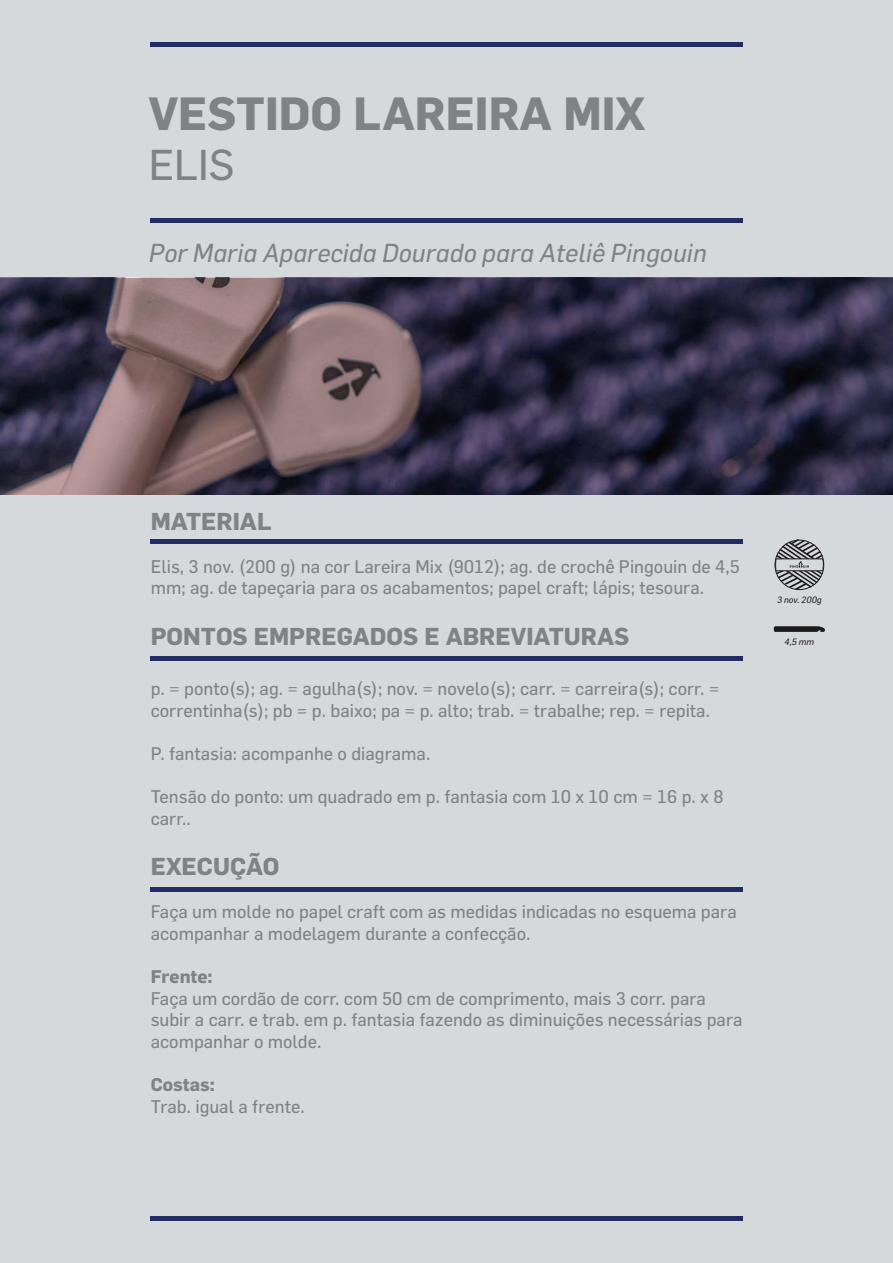
<style>
.page{position:relative;width:893px;height:1263px;background:#d6d9db}
.page>*{position:absolute;margin:0;border:0;box-sizing:border-box;transform-origin:0 0}
.t1{font:700 45.6px "Flama";color:#808285}
.t2{font:42.3px "Flama Basic";color:#808285}
.t3{font:italic 25.5px "Flama";color:#808285}
.t4{font:700 24px "Flama";color:#808285}
.t5{font:18px/21.6px "Flama";color:#808285}
.t6{font:700 18px "Flama";color:#808285}
.t7{font:italic 9px "Flama";color:#231f20}
</style>
<div class="page">
<svg style="left:774px;top:626px;width:51px;height:6px"></svg>
<svg style="left:775px;top:539px;width:49px;height:51px"></svg>
<div style="left:150px;top:42px;width:592px;height:5px;background:#232c64"></div>
<hr style="left:150px;top:218px;width:592px;height:4px;background:#232c64">
<hr style="left:150px;top:1216px;width:592px;height:4px;background:#232c64">
<div style="left:150px;top:539px;width:592px;height:5px;background:#232c64"></div>
<hr style="left:150px;top:657px;width:592px;height:4px;background:#232c64">
<div style="left:150px;top:887px;width:592px;height:5px;background:#232c64"></div>
<svg style="left:0;top:278px;width:893px;height:217px;background:#463d4e"></svg>
<h1 class="t1" style="left:149px;top:86px;width:498px">VESTIDO LAREIRA MIX</h1>
<h2 class="t2" style="left:149px;top:136px;width:87px">ELIS</h2>
<h3 class="t3" style="left:149px;top:237px;width:560px">Por Maria Aparecida Dourado para Ateliê Pingouin</h3>
<h3 class="t4" style="left:151px;top:506px;width:122px">MATERIAL</h3>
<p class="t5" style="left:151px;top:555px;width:591px">Elis, 3 nov. (200 g) na cor Lareira Mix (9012); ag. de crochê Pingouin de 4,5 mm; ag. de tapeçaria para os acabamentos; papel craft; lápis; tesoura.</p>
<h3 class="t4" style="left:151px;top:621px;width:480px">PONTOS EMPREGADOS E ABREVIATURAS</h3>
<p class="t5" style="left:151px;top:677px;width:570px">p. = ponto(s); ag. = agulha(s); nov. = novelo(s); carr. = carreira(s); corr. = correntinha(s); pb = p. baixo; pa = p. alto; trab. = trabalhe; rep. = repita.</p>
<p class="t5" style="left:151px;top:742px;width:281px">P. fantasia: acompanhe o diagrama.</p>
<p class="t5" style="left:151px;top:785px;width:574px">Tensão do ponto: um quadrado em p. fantasia com 10 x 10 cm = 16 p. x 8 carr..</p>
<h3 class="t4" style="left:151px;top:852px;width:130px">EXECUÇÃO</h3>
<p class="t5" style="left:151px;top:901px;width:588px">Faça um molde no papel craft com as medidas indicadas no esquema para acompanhar a modelagem durante a confecção.</p>
<p class="t6" style="left:151px;top:966px;width:63px">Frente:</p>
<p class="t5" style="left:151px;top:987px;width:593px">Faça um cordão de corr. com 50 cm de comprimento, mais 3 corr. para subir a carr. e trab. em p. fantasia fazendo as diminuições necessárias para acompanhar o molde.</p>
<p class="t6" style="left:151px;top:1074px;width:66px">Costas:</p>
<p class="t5" style="left:151px;top:1095px;width:155px">Trab. igual a frente.</p>
<p class="t7" style="left:777px;top:594px;width:46px">3 nov. 200g</p>
<p class="t7" style="left:784px;top:636px;width:31px">4,5 mm</p>
</div>
